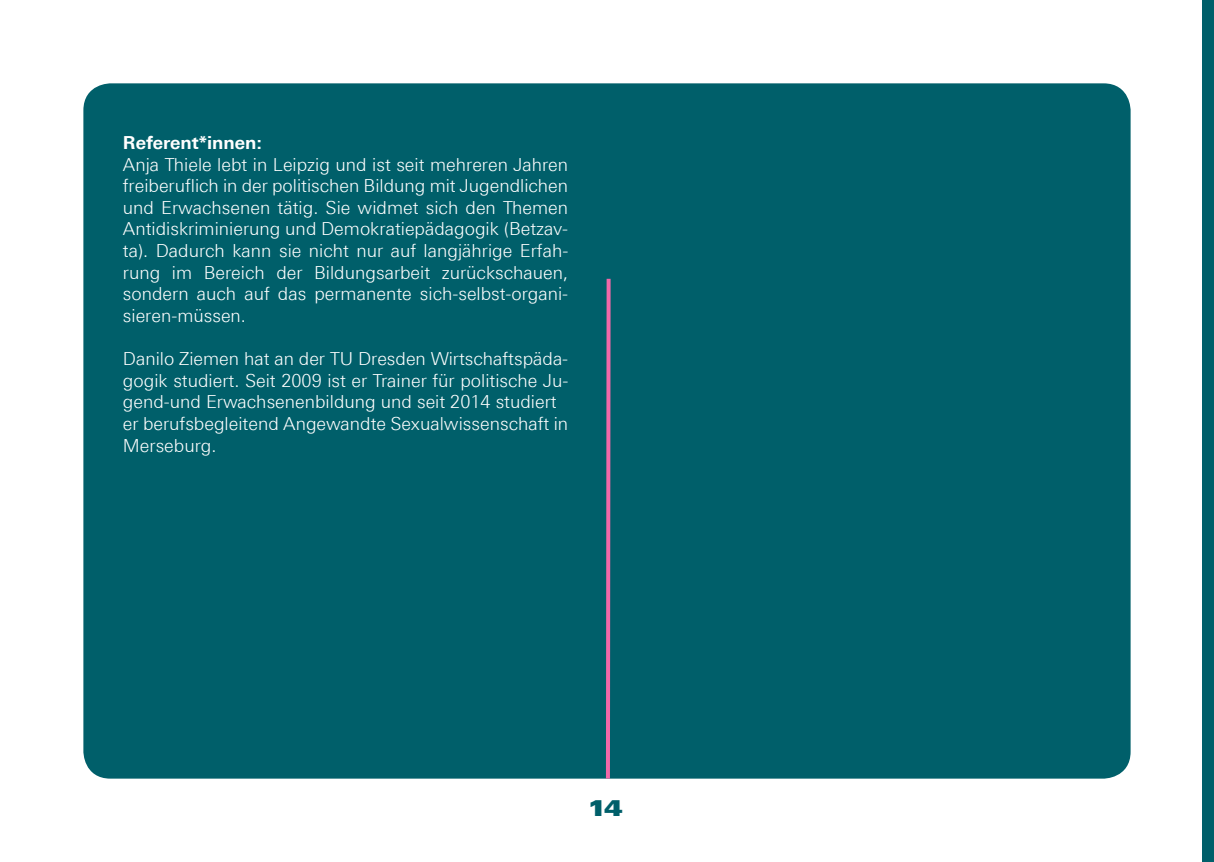
<style>
.page{position:relative;width:1214px;height:862px;background:#fff}
.page>*{position:absolute;margin:0;border:0;box-sizing:border-box;transform-origin:0 0}
.t1{font:22px "Linotype Univers 940 Ex X Black";color:#005f6a}
.t2{font:300 18px/21.6px "Linotype Univers 330";color:#fff;text-align:justify}
.t3{font:700 18px "Linotype Univers 630";color:#fff}
</style>
<div class="page">
<div style="left:86px;top:86px;width:1041px;height:689px;background:#005f6a;border-radius:24px"></div>
<div style="left:83px;top:83px;width:1047px;height:695px;border:6px solid #005f6a;border-radius:24px"></div>
<div style="left:606px;top:620px;width:522px;height:6px;background:#005f6a"></div>
<svg style="left:604px;top:278px;width:8px;height:501px"></svg>
<div style="left:1202px;top:0;width:11px;height:862px;background:#005f6a"></div>
<p class="t3" style="left:123px;top:132px;width:141px">Referent*innen:</p>
<p class="t2" style="left:123px;top:153px;width:447px">Anja Thiele lebt in Leipzig und ist seit mehreren Jahren freiberuflich in der politischen Bildung mit Jugendlichen und Erwachsenen tätig. Sie widmet sich den Themen Antidiskriminierung und Demokratiepädagogik (Betzav&shy;ta). Dadurch kann sie nicht nur auf langjährige Erfah&shy;rung im Bereich der Bildungsarbeit zurückschauen, sondern auch auf das permanente sich-selbst-organi&shy;sieren-müssen.</p>
<p class="t2" style="left:123px;top:348px;width:447px;text-align:left">Danilo Ziemen hat an der TU Dresden Wirtschaftspäda&shy;gogik studiert. Seit 2009 ist er Trainer für politische Ju&shy;gend-und Erwachsenenbildung und seit 2014 studiert er berufsbegleitend Angewandte Sexualwissenschaft in Merseburg.</p>
<p class="t1" style="left:589px;top:794px;width:34px">14</p>
</div>
